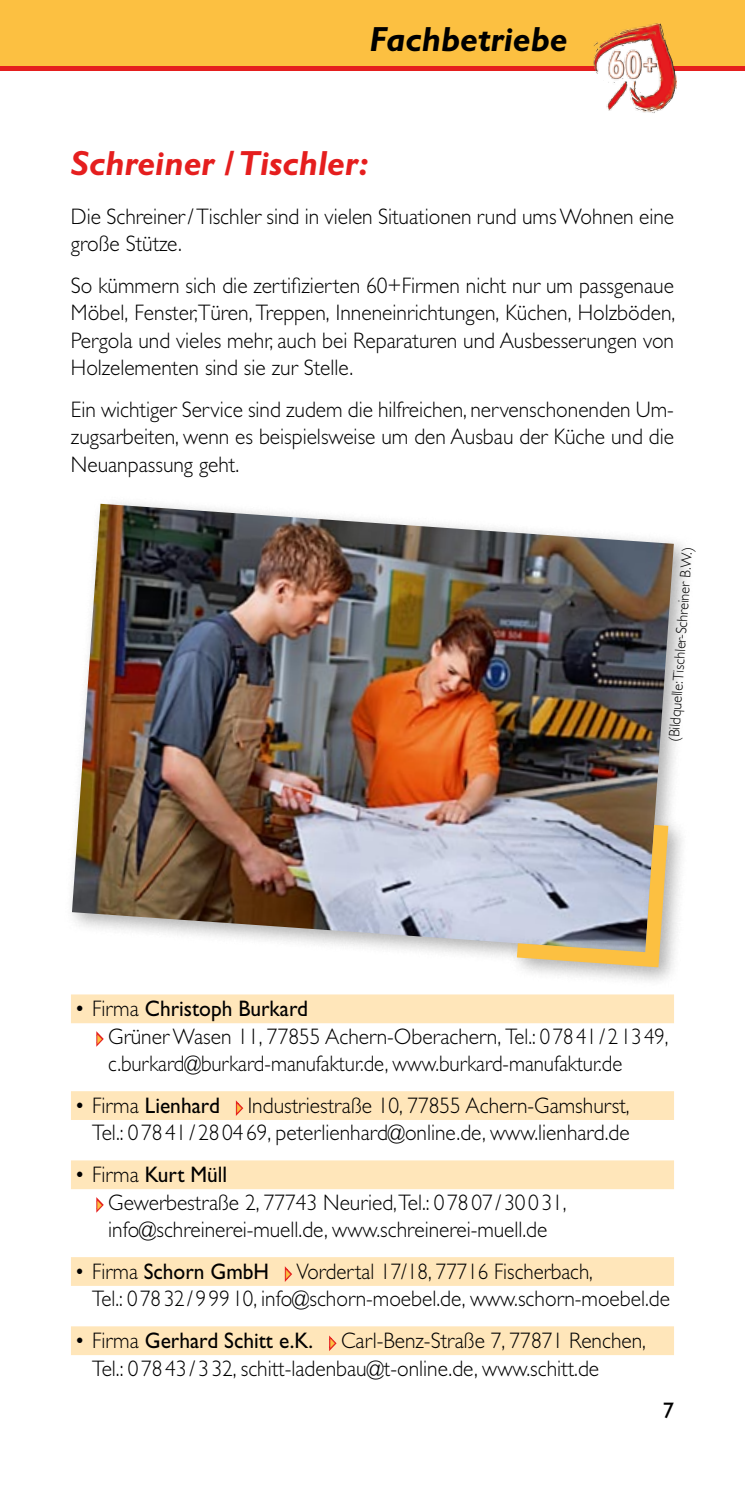
<style>
.page{position:relative;width:745px;height:1489px;background:#fff}
.page>*{position:absolute;margin:0;border:0;box-sizing:border-box;transform-origin:0 0}
.t1{font:italic 700 35px "Gill Sans";color:#e51e1e}
.t2{font:italic 700 35px "Gill Sans";color:#000}
.t3{font:300 22.5px/27.5px "Gill Sans";color:#000;scale:.95 1}
.t4{font:300 22.5px/27.5px "Gill Sans";color:#000;scale:.93 1}
.t5{font:22.5px "Gill Sans";color:#000;scale:.95 1}
.t6{font:22.5px "Gill Sans";color:#000}
.t7{font:300 15px "Gill Sans";color:#000;scale:.95 1}
.s1{font-weight:300}
.s2{color:#fcc041}
.s3{font-weight:400}
</style>
<div class="page">
<div style="left:0;top:0;width:744px;height:71px;background:#fcc041"></div>
<hr style="left:0;top:67px;width:744px;height:4px;background:#e51e1e">
<img style="left:592px;top:23px;width:84px;height:90px">
<div style="left:63px;top:494px;width:632px;height:480px;background:#000;opacity:.32"></div>
<img style="left:72px;top:504px;width:601px;height:448px">
<div style="left:507px;top:815px;width:183px;height:174px;background:#000;opacity:.32"></div>
<svg style="left:502px;top:800px;width:174px;height:174px;background:#b9b4ad"></svg>
<div style="left:71px;top:994px;width:602px;height:29px;background:#ffe6ba"></div>
<div style="left:71px;top:1091px;width:602px;height:28px;background:#ffe6ba"></div>
<div style="left:71px;top:1160px;width:602px;height:29px;background:#ffe6ba"></div>
<div style="left:71px;top:1256px;width:602px;height:29px;background:#ffe6ba"></div>
<div style="left:71px;top:1326px;width:602px;height:28px;background:#ffe6ba"></div>
<svg style="left:96px;top:1031px;width:8px;height:16px"></svg>
<svg style="left:235px;top:1100px;width:9px;height:16px"></svg>
<svg style="left:96px;top:1197px;width:8px;height:16px"></svg>
<svg style="left:284px;top:1266px;width:8px;height:16px"></svg>
<svg style="left:329px;top:1335px;width:8px;height:16px"></svg>
<h1 class="t2" style="left:369px;top:19px;width:199px">Fachbetriebe</h1>
<h1 class="t1" style="left:71px;top:143px;width:299px">Schreiner / Tischler:</h1>
<p class="t3" style="left:71px;top:203px;width:636px">Die Schreiner/Tischler sind in vielen Situationen rund ums Wohnen eine große Stütze.</p>
<p class="t3" style="left:71px;top:272px;width:637px;text-align:justify">So kümmern sich die zertifizierten 60+Firmen nicht nur um passgenaue Möbel, Fenster,Türen, Treppen, Inneneinrichtungen, Küchen, Holzböden, Pergola und vieles mehr, auch bei Reparaturen und Ausbesserungen von Holzelementen sind sie zur Stelle.</p>
<p class="t3" style="left:71px;top:395px;width:636px;text-align:justify">Ein wichtiger Service sind zudem die hilfreichen, nervenschonenden Um&shy;zugsarbeiten, wenn es beispielsweise um den Ausbau der Küche und die Neuanpassung geht.</p>
<p class="t7" style="left:665px;top:741px;width:207px;rotate:-86deg">(Bildquelle:Tischler-Schreiner B.W.)</p>
<p class="t5" style="left:74px;top:995px;width:247px"><span class="s1">• Firma</span> Christoph Burkard</p>
<p class="t3" style="left:108px;top:1022px;width:590px;text-indent:-16px"><span class="s2">✔</span>Grüner Wasen 11, 77855 Achern-Oberachern, Tel.: 078 41 /21349, c.burkard@burkard-manufaktur.de, www.burkard-manufaktur.de</p>
<p class="t3" style="left:74px;top:1091px;width:585px;text-align:right">• Firma <span class="s3">Lienhard</span> <span class="s2">✔</span>Industriestraße 10, 77855 Achern-Gamshurst,<br>Tel.: 07841/280469, peterlienhard@online.de, www.lienhard.de</p>
<p class="t5" style="left:74px;top:1161px;width:162px"><span class="s1">• Firma</span> Kurt Müll</p>
<p class="t3" style="left:92px;top:1188px;width:500px;text-align:center"><span class="s2">✔</span>Gewerbestraße 2, 77743 Neuried,Tel.: 0 7807/30031, info@schreinerei-muell.de, www.schreinerei-muell.de</p>
<p class="t4" style="left:92px;top:1257px;width:622px;text-indent:-18px">• Firma <span class="s3">Schorn GmbH</span> <span class="s2">✔</span>Vordertal 17/18, 77716 Fischerbach,<br>Tel.: 07832/99910, info@schorn-moebel.de, www.schorn-moebel.de</p>
<p class="t3" style="left:92px;top:1326px;width:584px;text-indent:-18px">• Firma <span class="s3">Gerhard Schitt e.K.</span> <span class="s2">✔</span>Carl-Benz-Straße 7, 77871 Renchen,<br>Tel.: 078 43/332, schitt-ladenbau@t-online.de, www.schitt.de</p>
<p class="t6" style="left:662px;top:1397px;width:13px">7</p>
</div>
